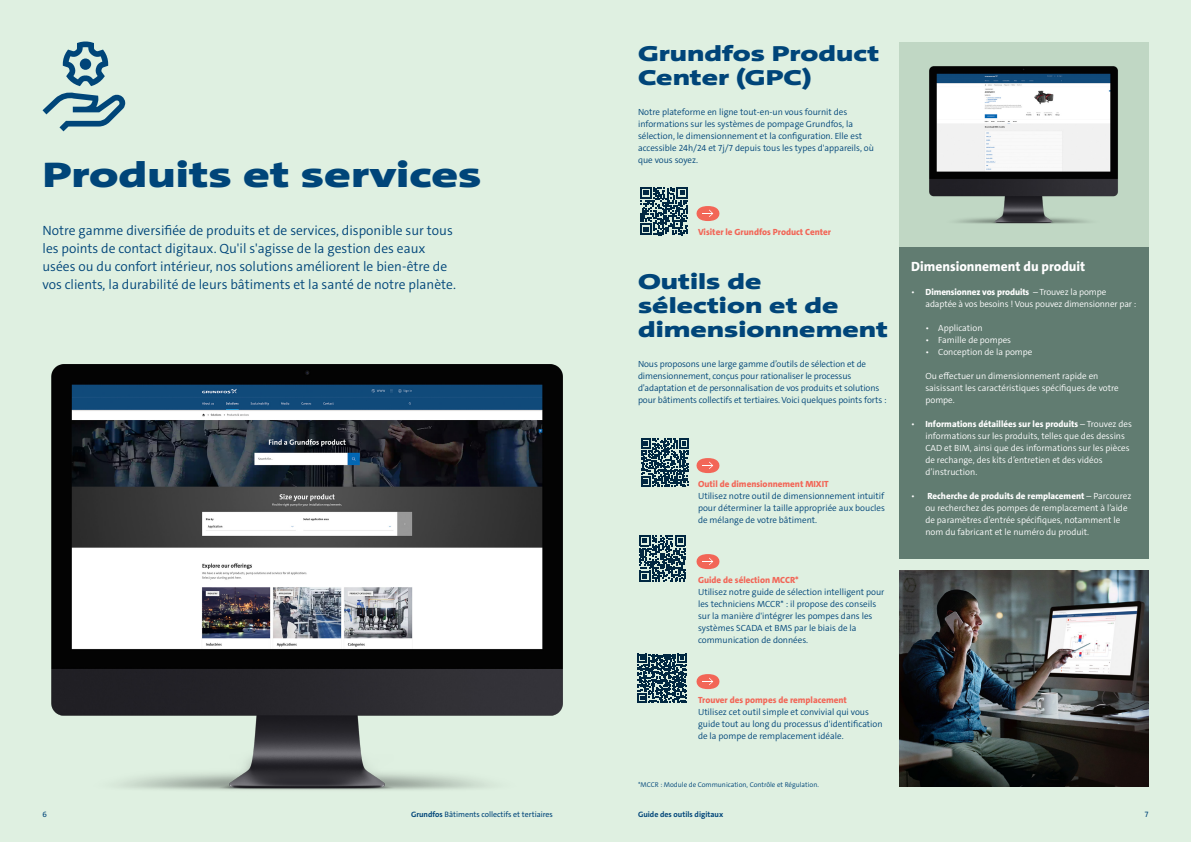
<style>
.page{position:relative;width:1191px;height:842px;background:#dff0e1}
.page>*{position:absolute;margin:0;border:0;box-sizing:border-box;transform-origin:0 0}
.t1{font:900 36px "Grundfos The Sans Extd";color:#004579}
.t2{font:900 22px/24px "Grundfos The Sans Extd";color:#004579}
.t3{font:300 13.5px/18px "Grundfos The Sans";color:#004579}
.t4{font:800 13.5px "Grundfos The Sans";color:#fff}
.t5{font:300 9px/12px "Grundfos The Sans";color:#004579}
.t6{font:300 9px/12px "Grundfos The Sans";color:#fff}
.t7{font:800 9px "Grundfos The Sans";color:#f26657}
.t8{font:7.9px "Grundfos The Sans";color:#004579}
.t9{font:700 7.9px "Grundfos The Sans";color:#004579}
.t10{font:300 7px "Grundfos The Sans";color:#004579}
.s1{font-weight:800}
.s2{font-weight:700}
</style>
<div class="page">
<svg style="left:639px;top:535px;width:47px;height:47px"></svg>
<svg style="left:640px;top:187px;width:48px;height:48px"></svg>
<svg style="left:43px;top:41px;width:82px;height:90px"></svg>
<img style="left:51px;top:364px;width:512px;height:426px">
<div style="left:899px;top:247px;width:249px;height:312px;background:#617c71"></div>
<div style="left:899px;top:43px;width:249px;height:204px;background:#c0d7c4"></div>
<img style="left:929px;top:66px;width:189px;height:158px">
<svg style="left:696px;top:206px;width:24px;height:15px"></svg>
<img style="left:899px;top:571px;width:249px;height:216px">
<svg style="left:696px;top:554px;width:24px;height:15px"></svg>
<svg style="left:638px;top:654px;width:48px;height:49px"></svg>
<svg style="left:696px;top:674px;width:24px;height:15px"></svg>
<svg style="left:696px;top:458px;width:24px;height:15px"></svg>
<svg style="left:641px;top:438px;width:48px;height:49px"></svg>
<h1 class="t1" style="left:43px;top:151px;width:440px">Produits et services</h1>
<p class="t3" style="left:43px;top:221px;width:415px">Notre gamme diversifiée de produits et de services, disponible sur tous les points de contact digitaux. Qu'il s'agisse de la gestion des eaux usées ou du confort intérieur, nos solutions améliorent le bien-être de vos clients, la durabilité de leurs bâtiments et la santé de notre planète.</p>
<h2 class="t2" style="left:638px;top:41px;width:243px">Grundfos Product<br>Center (GPC)</h2>
<p class="t5" style="left:638px;top:106px;width:237px">Notre plateforme en ligne tout-en-un vous fournit des informations sur les systèmes de pompage Grundfos, la sélection, le dimensionnement et la configuration. Elle est accessible 24h/24 et 7j/7 depuis tous les types d'appareils, où que vous soyez.</p>
<p class="t7" style="left:698px;top:226px;width:135px">Visiter le Grundfos Product Center</p>
<h2 class="t2" style="left:638px;top:269px;width:251px">Outils de sélection et de dimensionnement</h2>
<p class="t5" style="left:638px;top:358px;width:250px">Nous proposons une large gamme d’outils de sélection et de dimensionnement, conçus pour rationaliser le processus d’adaptation et de personnalisation de vos produits et solutions pour bâtiments collectifs et tertiaires. Voici quelques points forts :</p>
<p class="t7" style="left:698px;top:478px;width:132px">Outil de dimensionnement MIXIT</p>
<p class="t5" style="left:698px;top:490px;width:188px;text-align:justify">Utilisez notre outil de dimensionnement intuitif pour déterminer la taille appropriée aux boucles de mélange de votre bâtiment.</p>
<p class="t7" style="left:698px;top:574px;width:102px">Guide de sélection MCCR*</p>
<p class="t5" style="left:698px;top:586px;width:188px">Utilisez notre guide de sélection intelligent pour les techniciens MCCR* : il propose des conseils sur la manière d'intégrer les pompes dans les systèmes SCADA et BMS par le biais de la communication de données.</p>
<p class="t7" style="left:698px;top:694px;width:150px">Trouver des pompes de remplacement</p>
<p class="t5" style="left:698px;top:706px;width:186px">Utilisez cet outil simple et convivial qui vous guide tout au long du processus d'identification de la pompe de remplacement idéale.</p>
<p class="t10" style="left:638px;top:780px;width:182px">*MCCR : Module de Communication, Contrôle et Régulation.</p>
<h3 class="t4" style="left:911px;top:257px;width:176px">Dimensionnement du produit</h3>
<p class="t6" style="left:925px;top:286px;width:212px;text-indent:-14px">• <span class="s1">Dimensionnez vos produits</span> – Trouvez la pompe adaptée à vos besoins ! Vous pouvez dimensionner par :</p>
<p class="t6" style="left:925px;top:322px;width:59px">• Application</p>
<p class="t6" style="left:925px;top:334px;width:87px">• Famille de pompes</p>
<p class="t6" style="left:925px;top:346px;width:108px">• Conception de la pompe</p>
<p class="t6" style="left:925px;top:370px;width:195px">Ou effectuer un dimensionnement rapide en saisissant les caractéristiques spécifiques de votre pompe.</p>
<p class="t6" style="left:925px;top:418px;width:208px;text-indent:-14px">• <span class="s1">Informations détaillées sur les produits</span> – Trouvez des informations sur les produits, telles que des dessins CAD et BIM, ainsi que des informations sur les pièces de rechange, des kits d’entretien et des vidéos d’instruction.</p>
<p class="t6" style="left:925px;top:490px;width:207px;text-indent:-14px">• <span class="s1">Recherche de produits de remplacement</span> – Parcourez ou recherchez des pompes de remplacement à l’aide de paramètres d’entrée spécifiques, notamment le nom du fabricant et le numéro du produit.</p>
<p class="t8" style="left:43px;top:809px;width:6px">6</p>
<p class="t8" style="left:411px;top:809px;width:143px"><span class="s2">Grundfos</span> Bâtiments collectifs et tertiaires</p>
<p class="t9" style="left:638px;top:809px;width:87px">Guide des outils digitaux</p>
<p class="t8" style="left:1144px;top:809px;width:5px">7</p>
</div>
